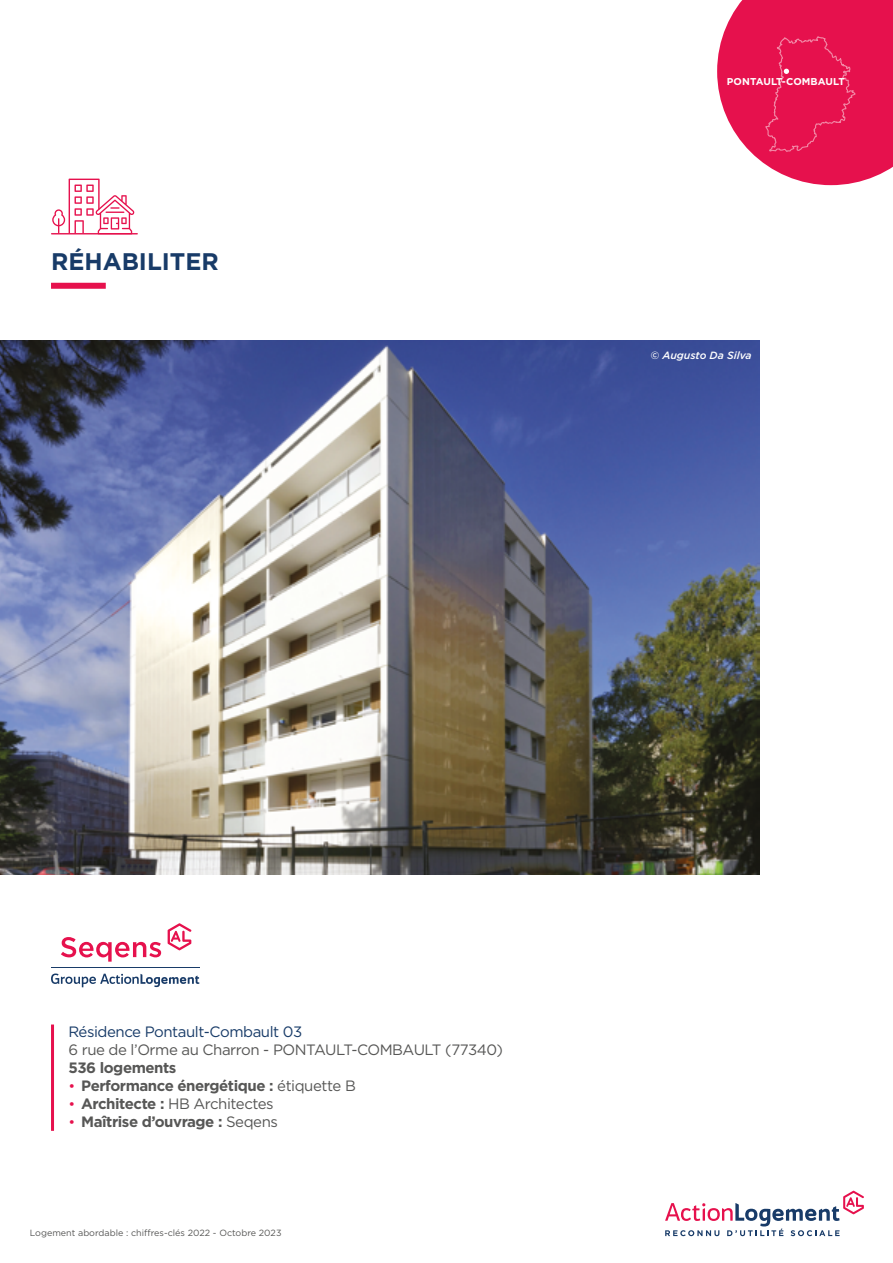
<style>
.page{position:relative;width:893px;height:1263px;background:#fff}
.page>*{position:absolute;margin:0;border:0;box-sizing:border-box;transform-origin:0 0}
.t1{font:700 24px "Gotham";color:#183b68}
.t2{font:15px "Gotham";letter-spacing:-.03em;color:#575756}
.t3{font:700 15px "Gotham";letter-spacing:-.03em;color:#575756}
.t4{font:15px "Gotham";letter-spacing:-.03em;color:#183b68}
.t5{font:italic 500 10.5px "Gotham";color:#fff}
.t6{font:700 9.9px "Gotham";letter-spacing:.01em;color:#fff}
.t7{font:9px "Gotham";color:#575756}
.s1{font-weight:400;font-size:14.25px;color:#e6114d}
.s2{font-weight:400}
.s3{font-size:14.25px;color:#e6114d}
.s4{font-weight:700}
</style>
<div class="page">
<svg style="left:665px;top:1191px;width:199px;height:45px"></svg>
<div style="left:51px;top:283px;width:55px;height:6px;background:#e6114d"></div>
<hr style="left:51px;top:233px;width:87px;height:1px;background:#e6114d">
<svg style="left:52px;top:179px;width:82px;height:55px"></svg>
<img style="left:0;top:340px;width:759px;height:534px">
<hr style="left:51px;top:1024px;width:3px;height:107px;background:#e6114d">
<svg style="left:51px;top:973px;width:148px;height:14px"></svg>
<hr style="left:51px;top:967px;width:149px;height:1px;background:#183b68">
<svg style="left:168px;top:923px;width:23px;height:27px"></svg>
<svg style="left:61px;top:937px;width:100px;height:25px"></svg>
<svg style="left:717px;top:0;width:176px;height:185px"></svg>
<h1 class="t1" style="left:51px;top:245px;width:169px">RÉHABILITER</h1>
<p class="t6" style="left:727px;top:75px;width:119px">PONTAULT-COMBAULT</p>
<p class="t5" style="left:651px;top:349px;width:103px">© Augusto Da Silva</p>
<p class="t4" style="left:68px;top:1021px;width:235px">Résidence Pontault-Combault 03</p>
<p class="t2" style="left:68px;top:1039px;width:436px">6 rue de l’Orme au Charron - PONTAULT-COMBAULT (77340)</p>
<p class="t3" style="left:68px;top:1057px;width:110px">536 logements</p>
<p class="t3" style="left:68px;top:1075px;width:289px"><span class="s1">•</span> Performance énergétique : <span class="s2">étiquette B</span></p>
<p class="t2" style="left:68px;top:1093px;width:207px"><span class="s3">•</span> <span class="s4">Architecte :</span> HB Architectes</p>
<p class="t3" style="left:68px;top:1111px;width:211px"><span class="s1">•</span> Maîtrise d’ouvrage : <span class="s2">Seqens</span></p>
<p class="t7" style="left:30px;top:1227px;width:253px">Logement abordable : chiffres-clés 2022 - Octobre 2023</p>
</div>
